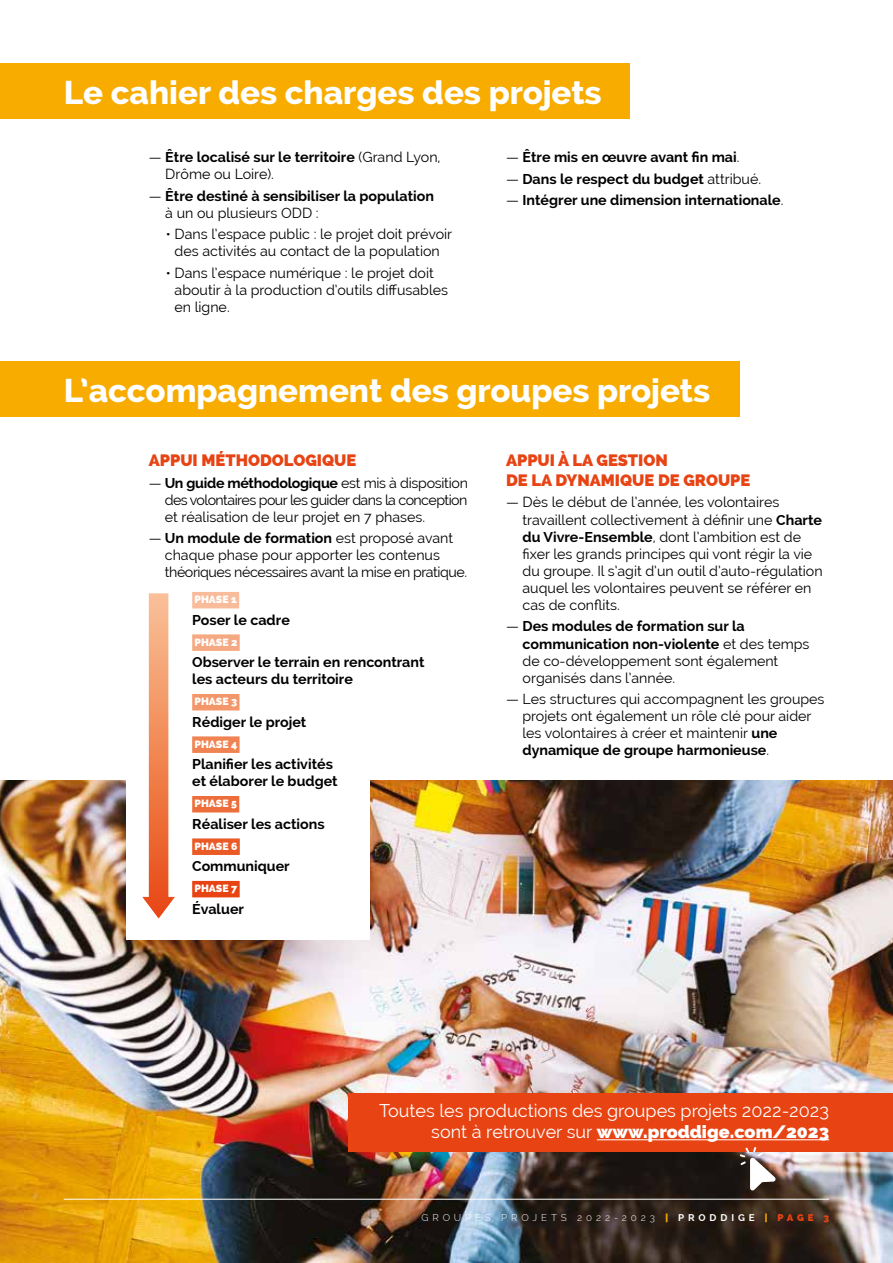
<style>
.page{position:relative;width:893px;height:1263px;background:#fff}
.page>*{position:absolute;margin:0;border:0;box-sizing:border-box;transform-origin:0 0}
.t1{font:800 33px "Raleway";color:#fff}
.t2{font:18px/21.6px "Raleway";color:#fff;text-align:right}
.t3{font:800 16.5px/19.8px "Raleway";color:#e74313}
.t4{font:14.25px/17.1px "Raleway";color:#000}
.t5{font:700 14.25px/17.1px "Raleway";color:#000}
.t6{font:14.25px/17.1px "Raleway";letter-spacing:-.03em;color:#000}
.t7{font:800 10.5px "Raleway";color:#fff}
.t8{font:300 9.75px "Raleway";letter-spacing:.4em;color:#fff}
.s1{font-weight:400}
.s2{font-weight:700}
.s3{font-weight:800}
.s4{font-weight:800;color:#f8ac00}
.s5{font-weight:800;color:#e74313}
</style>
<div class="page">
<img style="left:0;top:781px;width:893px;height:482px">
<div style="left:126px;top:689px;width:244px;height:251px;background:#fff"></div>
<div style="left:349px;top:1093px;width:544px;height:58px;background:#e74313"></div>
<hr style="left:597px;top:1139px;width:232px;height:1px;background:#fff">
<hr style="left:64px;top:1199px;width:765px;height:1px;background:#fff">
<div style="left:0;top:64px;width:629px;height:55px;background:#f8ac00"></div>
<div style="left:0;top:361px;width:740px;height:56px;background:#f8ac00"></div>
<div style="left:192px;top:592px;width:47px;height:16px;background:#f8bc9b"></div>
<div style="left:192px;top:634px;width:48px;height:17px;background:#f5a982"></div>
<div style="left:192px;top:694px;width:47px;height:16px;background:#f39669"></div>
<div style="left:192px;top:736px;width:48px;height:17px;background:#f08351"></div>
<div style="left:192px;top:796px;width:47px;height:16px;background:#ed6e3b"></div>
<div style="left:192px;top:838px;width:48px;height:17px;background:#ea5a26"></div>
<div style="left:192px;top:881px;width:48px;height:16px;background:#e74313"></div>
<svg style="left:142px;top:593px;width:33px;height:325px"></svg>
<svg style="left:740px;top:1147px;width:36px;height:43px"></svg>
<h1 class="t1" style="left:64px;top:74px;width:539px">Le cahier des charges des projets</h1>
<p class="t5" style="left:165px;top:149px;width:277px;text-indent:-16px"><span class="s1">—</span> Être localisé sur le territoire <span class="s1">(Grand Lyon,<br>Drôme ou Loire).</span></p>
<p class="t5" style="left:165px;top:187px;width:270px;text-indent:-16px"><span class="s1">—</span> Être destiné à sensibiliser la population <span class="s1">à un ou plusieurs ODD :</span></p>
<p class="t4" style="left:166px;top:226px;width:288px;text-align:center">• Dans l’espace public : le projet doit prévoir des activités au contact de la population</p>
<p class="t4" style="left:175px;top:264px;width:275px;text-indent:-9px">• Dans l’espace numérique : le projet doit aboutir à la production d’outils diffusables en ligne.</p>
<p class="t5" style="left:506px;top:149px;width:235px"><span class="s1">—</span> Être mis en œuvre avant fin mai<span class="s1">.</span></p>
<p class="t5" style="left:506px;top:170px;width:257px"><span class="s1">—</span> Dans le respect du budget <span class="s1">attribué.</span></p>
<p class="t5" style="left:506px;top:191px;width:279px"><span class="s1">—</span> Intégrer une dimension internationale<span class="s1">.</span></p>
<h1 class="t1" style="left:64px;top:371px;width:648px">L’accompagnement des groupes projets</h1>
<p class="t3" style="left:149px;top:451px;width:209px">APPUI MÉTHODOLOGIQUE</p>
<p class="t4" style="left:165px;top:474px;width:305px;text-align:justify;text-indent:-16px">— <span class="s2">Un guide méthodologique</span> est mis à disposition des volontaires pour les guider dans la conception et réalisation de leur projet en 7 phases.</p>
<p class="t6" style="left:165px;top:530px;width:304px;text-indent:-16px">— <span class="s2">Un module de formation</span> est proposé avant chaque phase pour apporter les contenus théoriques nécessaires avant la mise en pratique.</p>
<p class="t7" style="left:195px;top:593px;width:44px">PHASE 1</p>
<p class="t5" style="left:192px;top:611px;width:99px">Poser le cadre</p>
<p class="t7" style="left:195px;top:636px;width:44px">PHASE 2</p>
<p class="t5" style="left:192px;top:653px;width:234px">Observer le terrain en rencontrant les acteurs du territoire</p>
<p class="t7" style="left:195px;top:695px;width:44px">PHASE 3</p>
<p class="t5" style="left:192px;top:713px;width:116px">Rédiger le projet</p>
<p class="t7" style="left:195px;top:738px;width:44px">PHASE 4</p>
<p class="t5" style="left:192px;top:755px;width:147px">Planifier les activités et élaborer le budget</p>
<p class="t7" style="left:195px;top:797px;width:44px">PHASE 5</p>
<p class="t5" style="left:192px;top:815px;width:134px">Réaliser les actions</p>
<p class="t7" style="left:195px;top:840px;width:44px">PHASE 6</p>
<p class="t5" style="left:192px;top:857px;width:99px">Communiquer</p>
<p class="t7" style="left:195px;top:882px;width:44px">PHASE 7</p>
<p class="t5" style="left:192px;top:900px;width:53px">Évaluer</p>
<p class="t3" style="left:506px;top:451px;width:246px">APPUI À LA GESTION<br>DE LA DYNAMIQUE DE GROUPE</p>
<p class="t4" style="left:522px;top:494px;width:302px;text-indent:-16px">— Dès le début de l’année, les volontaires travaillent collectivement à définir une <span class="s2">Charte du Vivre-Ensemble</span>, dont l’ambition est de fixer les grands principes qui vont régir la vie du groupe. Il s’agit d’un outil d’auto-régulation auquel les volontaires peuvent se référer en cas de conflits.</p>
<p class="t4" style="left:522px;top:618px;width:288px;text-indent:-16px">— <span class="s2">Des modules de formation sur la communication non-violente</span> et des temps de co-développement sont également organisés dans l’année.</p>
<p class="t4" style="left:522px;top:690px;width:304px;text-indent:-16px">— Les structures qui accompagnent les groupes projets ont également un rôle clé pour aider les volontaires à créer et maintenir <span class="s2">une dynamique de groupe harmonieuse</span>.</p>
<p class="t2" style="left:379px;top:1100px;width:452px">Toutes les productions des groupes projets 2022-2023 sont à retrouver sur <span class="s3">www.proddige.com/2023</span></p>
<p class="t8" style="left:421px;top:1212px;width:409px">GROUPES PROJETS 2022-2023 <span class="s4">|</span> <span class="s2">PRODDIGE</span> <span class="s4">|</span> <span class="s5">PAGE 3</span></p>
</div>
